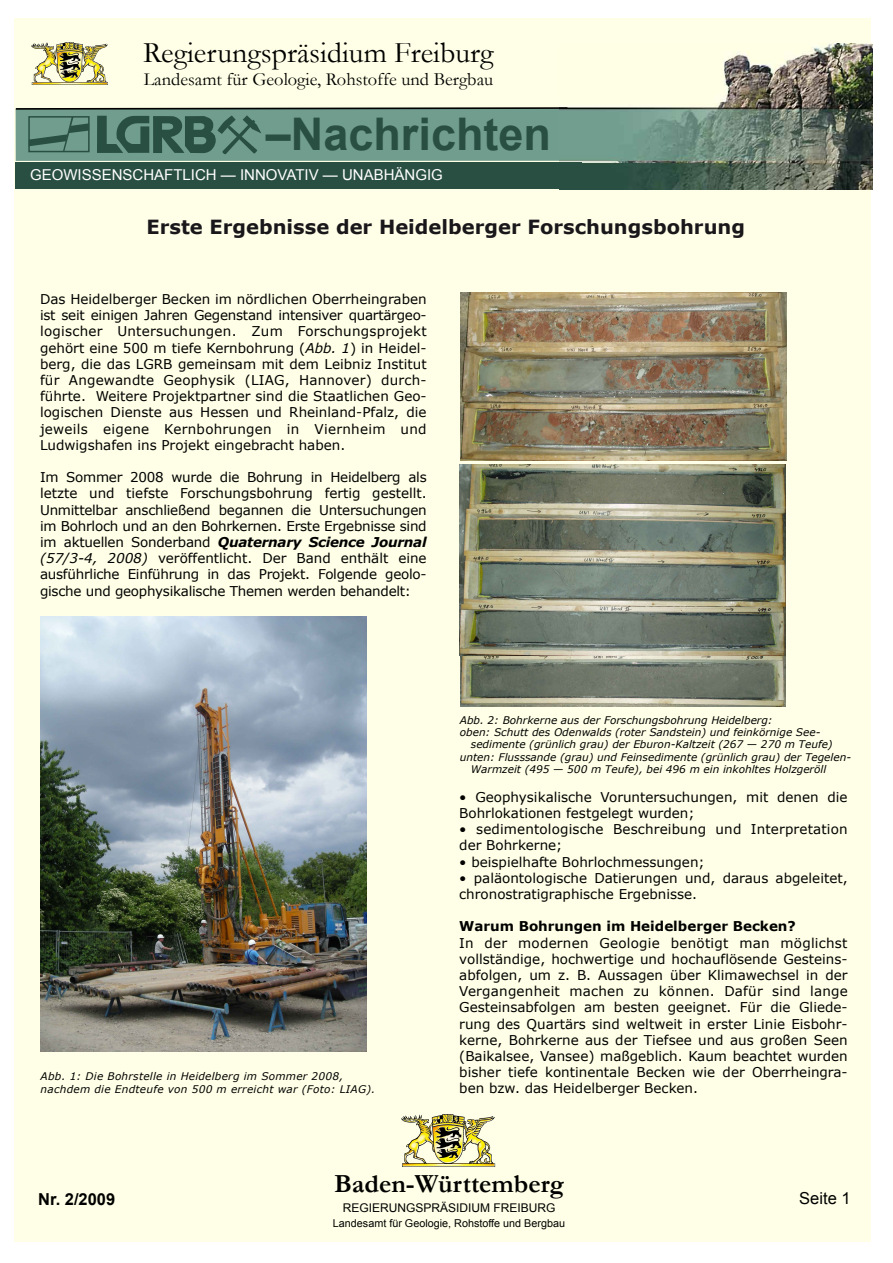
<style>
.page{position:relative;width:893px;height:1263px;background:#fff}
.page>*{position:absolute;margin:0;border:0;box-sizing:border-box;transform-origin:0 0}
.t1{font:700 45px "Arial";color:#294f42}
.t2{font:30px "Garamond";color:#000}
.t3{font:700 26.4px "Garamond";color:#000}
.t4{font:700 19.5px "Verdana";color:#1a171b}
.t5{font:18.45px "Garamond";color:#000}
.t6{font:700 16.5px "Arial";color:#000}
.t7{font:16.5px "Arial";color:#000}
.t8{font:15px "Arial";color:#fff}
.t9{font:13.5px/16.2px "Verdana";color:#000;text-align:justify}
.t10{font:700 13.5px "Verdana";color:#000}
.t11{font:12px "Arial";color:#000}
.t12{font:10.8px "Arial";color:#000}
.t13{font:italic 10.5px "Verdana";color:#000}
.t14{font:italic 10.5px/12.6px "Verdana";letter-spacing:.025em;color:#000}
.s1{font-style:italic}
.s2{font-weight:700;font-style:italic}
.s3{font-style:normal}
</style>
<div class="page">
<div style="left:14px;top:19px;width:857px;height:1223px;background:#ffffe7"></div>
<div style="left:16px;top:109px;width:545px;height:52px;background:#719d8e"></div>
<img style="left:560px;top:43px;width:313px;height:146px">
<div style="left:15px;top:162px;width:567px;height:27px;background:#294f42"></div>
<img style="left:32px;top:43px;width:76px;height:42px">
<svg style="left:15px;top:106px;width:554px;height:48px"></svg>
<img style="left:401px;top:1114px;width:95px;height:52px">
<img style="left:460px;top:464px;width:326px;height:243px">
<img style="left:40px;top:616px;width:327px;height:436px">
<img style="left:460px;top:293px;width:327px;height:167px">
<h2 class="t2" style="left:143px;top:33px;width:352px">Regierungspräsidium Freiburg</h2>
<h3 class="t5" style="left:144px;top:66px;width:351px">Landesamt für Geologie, Rohstoffe und Bergbau</h3>
<h1 class="t1" style="left:266px;top:104px;width:287px">–Nachrichten</h1>
<p class="t8" style="left:30px;top:165px;width:414px">GEOWISSENSCHAFTLICH — INNOVATIV — UNABHÄNGIG</p>
<h3 class="t4" style="left:146px;top:215px;width:600px">Erste Ergebnisse der Heidelberger Forschungsbohrung</h3>
<p class="t9" style="left:40px;top:290px;width:388px">Das Heidelberger Becken im nördlichen Oberrheingraben ist seit einigen Jahren Gegenstand intensiver quartärgeo&shy;logischer Untersuchungen. Zum Forschungsprojekt gehört eine 500 m tiefe Kernbohrung (<span class="s1">Abb. 1</span>) in Heidel&shy;berg, die das LGRB gemeinsam mit dem Leibniz Institut für Angewandte Geophysik (LIAG, Hannover) durch&shy;führte. Weitere Projektpartner sind die Staatlichen Geo&shy;logischen Dienste aus Hessen und Rheinland-Pfalz, die jeweils eigene Kernbohrungen in Viernheim und Ludwigshafen ins Projekt eingebracht haben.</p>
<p class="t9" style="left:40px;top:469px;width:388px">Im Sommer 2008 wurde die Bohrung in Heidelberg als letzte und tiefste Forschungsbohrung fertig gestellt.<br>Unmittelbar anschließend begannen die Untersuchungen im Bohrloch und an den Bohrkernen. Erste Ergebnisse sind im aktuellen Sonderband <span class="s2">Quaternary Science Journal </span><span class="s1">(57/3-4, 2008)</span> veröffentlicht. Der Band enthält eine ausführliche Einführung in das Projekt. Folgende geolo&shy;gische und geophysikalische Themen werden behandelt:</p>
<p class="t14" style="left:41px;top:1069px;width:336px">Abb. 1: Die Bohrstelle in Heidelberg im Sommer 2008, nachdem die Endteufe von 500 m erreicht war (Foto: LIAG).</p>
<p class="t13" style="left:460px;top:713px;width:314px">Abb. 2: Bohrkerne aus der Forschungsbohrung Heidelberg:</p>
<p class="t13" style="left:460px;top:725px;width:362px">oben: Schutt des Odenwalds (roter Sandstein) und feinkörnige See-</p>
<p class="t13" style="left:471px;top:738px;width:363px">sedimente (grünlich grau) der Eburon-Kaltzeit (267 <span class="s3">—</span> 270 m Teufe)</p>
<p class="t13" style="left:460px;top:750px;width:393px">unten: Flusssande (grau) und Feinsedimente (grünlich grau) der Tegelen-</p>
<p class="t13" style="left:471px;top:762px;width:357px">Warmzeit (495 <span class="s3">—</span> 500 m Teufe), bei 496 m ein inkohltes Holzgeröll</p>
<p class="t9" style="left:459px;top:788px;width:390px">• Geophysikalische Voruntersuchungen, mit denen die<br>Bohrlokationen festgelegt wurden;</p>
<p class="t9" style="left:459px;top:821px;width:390px">• sedimentologische Beschreibung und Interpretation der Bohrkerne;</p>
<p class="t9" style="left:459px;top:853px;width:247px">• beispielhafte Bohrlochmessungen;</p>
<p class="t9" style="left:459px;top:869px;width:390px">• paläontologische Datierungen und, daraus abgeleitet, chronostratigraphische Ergebnisse.</p>
<p class="t10" style="left:459px;top:918px;width:338px">Warum Bohrungen im Heidelberger Becken?</p>
<p class="t9" style="left:459px;top:934px;width:390px">In der modernen Geologie benötigt man möglichst vollständige, hochwertige und hochauflösende Gesteins&shy;abfolgen, um z. B. Aussagen über Klimawechsel in der Vergangenheit machen zu können. Dafür sind lange Gesteinsabfolgen am besten geeignet. Für die Gliede&shy;rung des Quartärs sind weltweit in erster Linie Eisbohr&shy;kerne, Bohrkerne aus der Tiefsee und aus großen Seen (Baikalsee, Vansee) maßgeblich. Kaum beachtet wurden bisher tiefe kontinentale Becken wie der Oberrheingra&shy;ben bzw. das Heidelberger Becken.</p>
<p class="t6" style="left:38px;top:1188px;width:79px">Nr. 2/2009</p>
<h3 class="t3" style="left:334px;top:1165px;width:231px">Baden-Württemberg</h3>
<p class="t11" style="left:343px;top:1200px;width:214px">REGIERUNGSPRÄSIDIUM FREIBURG</p>
<p class="t12" style="left:333px;top:1216px;width:234px">Landesamt für Geologie, Rohstoffe und Bergbau</p>
<p class="t7" style="left:799px;top:1188px;width:53px">Seite 1</p>
</div>
